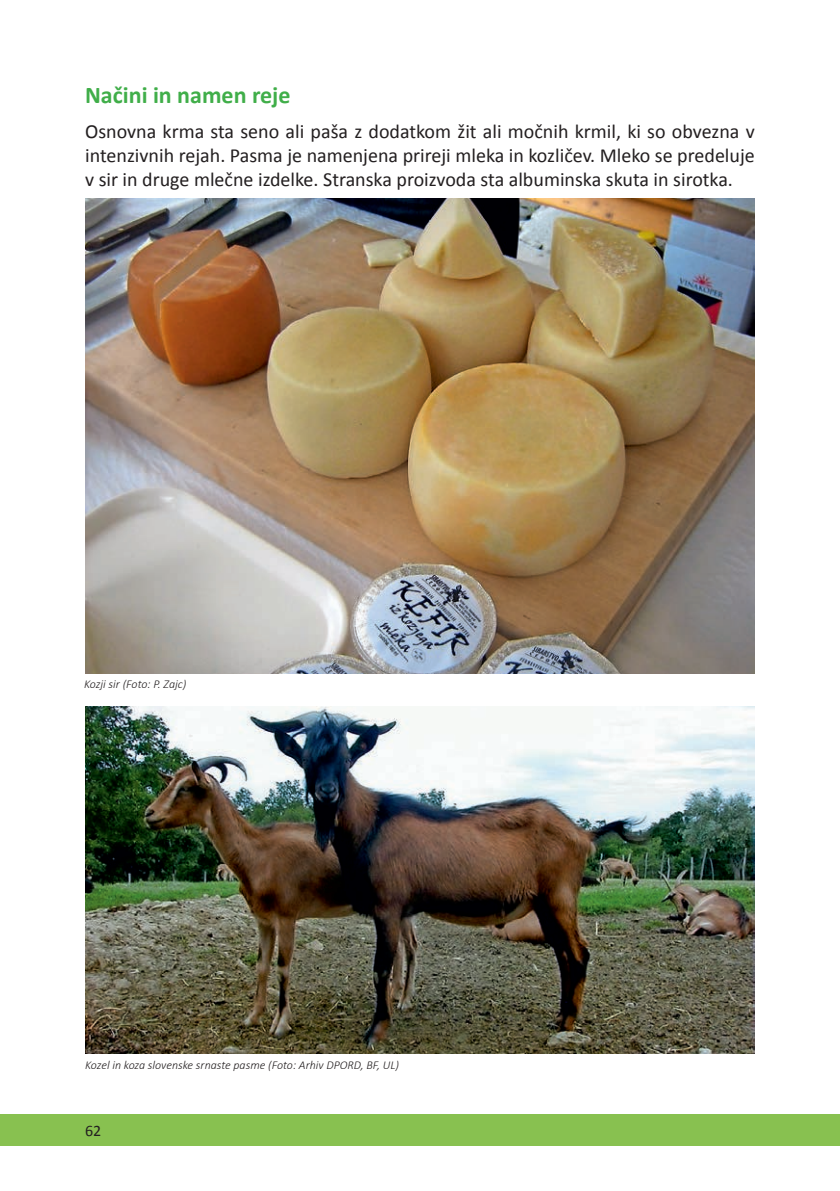
<style>
.page{position:relative;width:840px;height:1191px;background:#fff}
.page>*{position:absolute;margin:0;border:0;box-sizing:border-box;transform-origin:0 0}
.MEDNASLOV{font:700 24px "Calibri";color:#40ae49}
.BODY{font:20px/24px "Calibri";color:#231f20;text-align:justify}
.t1{font:16px "Calibri";color:#231f20}
.PODPIS_K_SLIKI{font:italic 300 12px "Calibri";color:#231f20}
</style>
<div class="page">
<div style="left:0;top:1113px;width:839px;height:32px;background:#88c150"></div>
<img style="left:85px;top:706px;width:669px;height:347px">
<img style="left:85px;top:198px;width:669px;height:475px">
<p class="MEDNASLOV" style="left:85px;top:80px;width:207px">Načini in namen reje</p>
<p class="BODY" style="left:85px;top:120px;width:670px">Osnovna krma sta seno ali paša z dodatkom žit ali močnih krmil, ki so obvezna v intenzivnih rejah. Pasma je namenjena prireji mleka in kozličev. Mleko se predeluje v sir in druge mlečne izdelke. Stranska proizvoda sta albuminska skuta in sirotka.</p>
<p class="PODPIS_K_SLIKI" style="left:84px;top:677px;width:104px">Kozji sir (Foto: P. Zajc)</p>
<p class="PODPIS_K_SLIKI" style="left:85px;top:1057px;width:315px">Kozel in koza slovenske srnaste pasme (Foto: Arhiv DPORD, BF, UL)</p>
<p class="t1" style="left:85px;top:1120px;width:18px">62</p>
</div>
